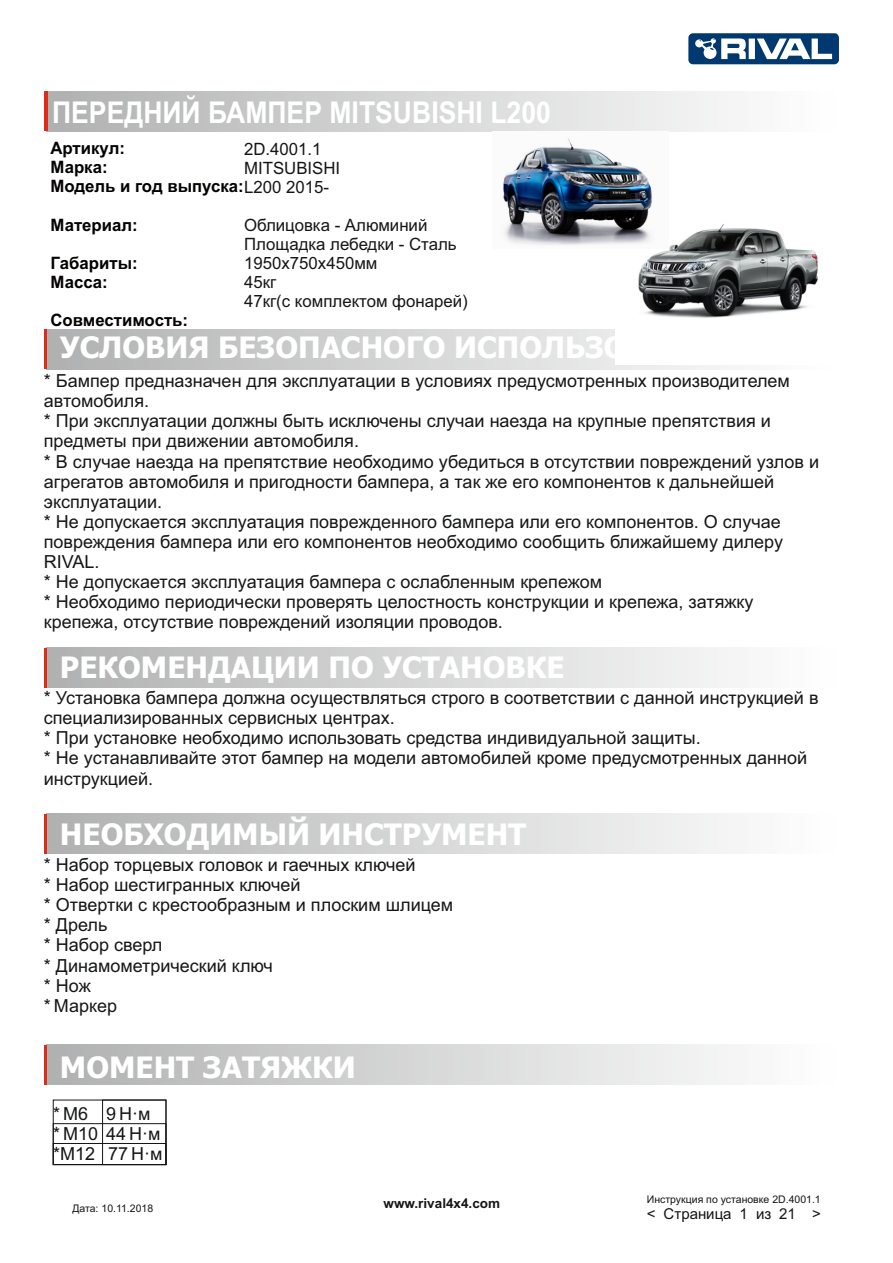
<style>
.page{position:relative;width:893px;height:1263px;background:#fff}
.page>*{position:absolute;margin:0;border:0;box-sizing:border-box;transform-origin:0 0}
.t1{font:700 30px "Arial";color:#fff;scale:.89 1}
.t2{font:700 29.55px "Tahoma";color:#fff}
.t3{font:18px/20.1px "Arial";color:#151616}
.t4{font:700 17.1px/19px "Arial";color:#040302}
.t5{font:16.95px/18.9px "Arial";color:#151616}
.t6{font:15px "Arial";color:#151616}
.t7{font:700 13.5px "Arial";color:#151616}
.t8{font:10.5px "Arial";color:#151616}
.s1{font-weight:400;font-size:16.95px;color:#151616}
</style>
<div class="page">
<div style="left:46px;top:92px;width:793px;height:39px;background:linear-gradient(to right,#b0b1b2,#fff)"></div>
<hr style="left:44px;top:92px;width:3px;height:39px;background:#dd2b1c">
<svg style="left:688px;top:33px;width:151px;height:31px"></svg>
<div style="left:46px;top:648px;width:793px;height:39px;background:linear-gradient(to right,#b0b1b2,#fff)"></div>
<hr style="left:44px;top:648px;width:2px;height:39px;background:#dd2b1c">
<div style="left:46px;top:814px;width:793px;height:39px;background:linear-gradient(to right,#b0b1b2,#fff)"></div>
<hr style="left:44px;top:814px;width:2px;height:39px;background:#dd2b1c">
<div style="left:46px;top:329px;width:793px;height:40px;background:linear-gradient(to right,#b0b1b2,#fff)"></div>
<hr style="left:44px;top:329px;width:2px;height:40px;background:#dd2b1c">
<div style="left:46px;top:1045px;width:793px;height:39px;background:linear-gradient(to right,#b0b1b2,#fff)"></div>
<hr style="left:44px;top:1045px;width:2px;height:39px;background:#dd2b1c">
<div style="left:53px;top:1143px;width:113px;height:22px;border:1px solid #151616"></div>
<div style="left:53px;top:1123px;width:113px;height:42px;border:1px solid #151616"></div>
<div style="left:102px;top:1099px;width:64px;height:66px;border:1px solid #151616"></div>
<img style="left:615px;top:224px;width:221px;height:141px">
<img style="left:503px;top:138px;width:165px;height:110px">
<h1 class="t1" style="left:52px;top:101px;width:562px">ПЕРЕДНИЙ БАМПЕР MITSUBISHI L200</h1>
<p class="t4" style="left:50px;top:140px;width:76px">Артикул:<br>Марка:</p>
<p class="t5" style="left:244px;top:141px;width:98px">2D.4001.1<br>MITSUBISHI</p>
<p class="t4" style="left:50px;top:178px;width:280px">Модель и год выпуска:<span class="s1">L200 2015-</span></p>
<p class="t5" style="left:244px;top:217px;width:225px">Облицовка - Алюминий<br>Площадка лебедки - Сталь<br>1950х750х450мм<br>45кг<br>47кг(с комплектом фонарей)</p>
<p class="t4" style="left:50px;top:217px;width:89px">Материал:</p>
<p class="t4" style="left:50px;top:255px;width:89px">Габариты:<br>Масса:</p>
<p class="t4" style="left:50px;top:312px;width:139px">Совместимость:</p>
<h2 class="t2" style="left:60px;top:335px;width:675px">УСЛОВИЯ БЕЗОПАСНОГО ИСПОЛЬЗОВАНИЯ</h2>
<p class="t3" style="left:44px;top:372px;width:748px">* Бампер предназначен для эксплуатации в условиях предусмотренных производителем автомобиля.</p>
<p class="t3" style="left:44px;top:413px;width:777px">* При эксплуатации должны быть исключены случаи наезда на крупные препятствия и предметы при движении автомобиля.<br>* В случае наезда на препятствие необходимо убедиться в отсутствии повреждений узлов и агрегатов автомобиля и пригодности бампера, а так же его компонентов к дальнейшей эксплуатации.</p>
<p class="t3" style="left:44px;top:513px;width:741px">* Не допускается эксплуатация поврежденного бампера или его компонентов. О случае повреждения бампера или его компонентов необходимо сообщить ближайшему дилеру<br>RIVAL.</p>
<p class="t3" style="left:44px;top:573px;width:560px">* Не допускается эксплуатация бампера с ослабленным крепежом</p>
<p class="t3" style="left:44px;top:594px;width:711px">* Необходимо периодически проверять целостность конструкции и крепежа, затяжку крепежа, отсутствие повреждений изоляции проводов.</p>
<h2 class="t2" style="left:60px;top:656px;width:506px">РЕКОМЕНДАЦИИ ПО УСТАНОВКЕ</h2>
<p class="t3" style="left:44px;top:689px;width:776px">* Установка бампера должна осуществляться строго в соответствии с данной инструкцией в специализированных сервисных центрах.<br>* При установке необходимо использовать средства индивидуальной защиты.</p>
<p class="t3" style="left:44px;top:750px;width:765px">* Не устанавливайте этот бампер на модели автомобилей кроме предусмотренных данной инструкцией.</p>
<h2 class="t2" style="left:60px;top:822px;width:468px">НЕОБХОДИМЫЙ ИНСТРУМЕНТ</h2>
<p class="t3" style="left:44px;top:856px;width:373px">* Набор торцевых головок и гаечных ключей</p>
<p class="t3" style="left:44px;top:896px;width:411px">* Отвертки с крестообразным и плоским шлицем</p>
<p class="t3" style="left:44px;top:876px;width:258px">* Набор шестигранных ключей</p>
<p class="t3" style="left:44px;top:917px;width:65px">* Дрель</p>
<p class="t3" style="left:44px;top:957px;width:231px">* Динамометрический ключ</p>
<p class="t3" style="left:44px;top:937px;width:120px">* Набор сверл</p>
<p class="t3" style="left:44px;top:977px;width:48px">* Нож</p>
<p class="t3" style="left:44px;top:997px;width:75px">* Маркер</p>
<h2 class="t2" style="left:60px;top:1055px;width:297px">МОМЕНТ ЗАТЯЖКИ</h2>
<p class="t3" style="left:53px;top:1105px;width:99px">* М6 9 Н·м</p>
<p class="t3" style="left:53px;top:1125px;width:111px">* М10 44 Н·м *М12 77 Н·м</p>
<p class="t8" style="left:72px;top:1204px;width:82px">Дата: 10.11.2018</p>
<p class="t7" style="left:384px;top:1198px;width:118px">www.rival4x4.com</p>
<p class="t8" style="left:647px;top:1195px;width:175px">Инструкция по установке 2D.4001.1</p>
<p class="t6" style="left:647px;top:1208px;width:175px">&lt; Страница 1 из 21 &gt;</p>
</div>
